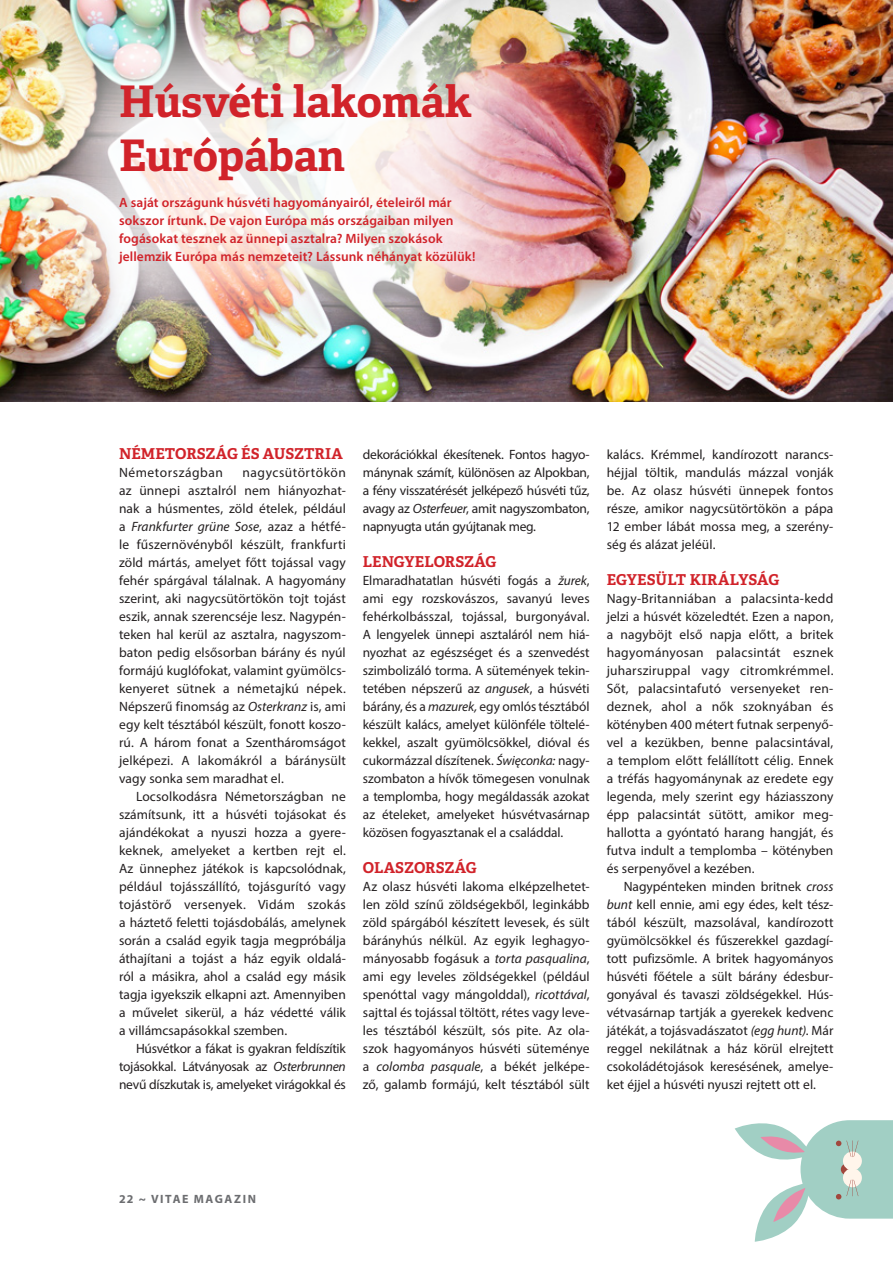
<style>
.page{position:relative;width:893px;height:1263px;background:#fff}
.page>*{position:absolute;margin:0;border:0;box-sizing:border-box;transform-origin:0 0}
.CÍM{font:700 43.5px/54px "Adelle Basic";letter-spacing:-.005em;color:#d1232a}
.szövegközi_alcímek{font:700 15px "Adelle Basic";color:#d1232a}
.Szövegtörzs_nincs_be{font:13.5px/18px "Myriad Pro";letter-spacing:.005em;color:#231f20;text-align:justify}
.Szövegtörzs{font:13.5px/18px "Myriad Pro";letter-spacing:-.01em;color:#231f20;text-align:justify}
.lead{font:600 13.5px/18px "Myriad Pro";letter-spacing:.005em;color:#d1232a}
.Szövegtörzs_nincs_be-2{font:13.5px "Myriad Pro";letter-spacing:.04em;color:#231f20}
.t1{font:700 12px "Myriad Pro";letter-spacing:.13em;color:#6c6d70}
.s1{font-style:italic}
</style>
<div class="page">
<img style="left:0;top:0;width:893px;height:402px">
<div style="left:0;top:0;width:605px;height:395px;background:#fff;opacity:.88"></div>
<svg style="left:735px;top:1120px;width:158px;height:122px"></svg>
<p class="CÍM" style="left:119px;top:74px;width:354px">Húsvéti lakomák<br>Európában</p>
<p class="lead" style="left:119px;top:193px;width:358px">A saját országunk húsvéti hagyományairól, ételeiről már sokszor írtunk. De vajon Európa más országaiban milyen fogásokat tesznek az ünnepi asztalra? Milyen szokások jellemzik Európa más nemzeteit? Lássunk néhányat közülük!</p>
<p class="szövegközi_alcímek" style="left:119px;top:444px;width:225px">NÉMETORSZÁG ÉS AUSZTRIA</p>
<p class="Szövegtörzs_nincs_be-2" style="left:119px;top:464px;width:105px">Németországban</p>
<p class="Szövegtörzs_nincs_be" style="left:119px;top:463px;width:228px;text-indent:124px">nagycsütörtökön az ünnepi asztalról nem hiányozhat&shy;nak a húsmentes, zöld ételek, például a <span class="s1">Frankfurter grüne Sose</span>, azaz a hétfé&shy;le fűszernövényből készült, frankfurti zöld mártás, amelyet főtt tojással vagy fehér spárgával tálalnak. A hagyomány szerint, aki nagycsütörtökön tojt tojást eszik, annak szerencséje lesz. Nagypén&shy;teken hal kerül az asztalra, nagyszom&shy;baton pedig elsősorban bárány és nyúl formájú kuglófokat, valamint gyümölcs&shy;kenyeret sütnek a németajkú népek.<br>Népszerű finomság az <span class="s1">Osterkranz</span> is, ami egy kelt tésztából készült, fonott koszo&shy;rú. A három fonat a Szentháromságot jelképezi. A lakomákról a báránysült vagy sonka sem maradhat el.</p>
<p class="Szövegtörzs" style="left:119px;top:787px;width:228px;text-indent:17px">Locsolkodásra Németországban ne számítsunk, itt a húsvéti tojásokat és ajándékokat a nyuszi hozza a gyere&shy;keknek, amelyeket a kertben rejt el.<br>Az ünnephez játékok is kapcsolódnak, például tojásszállító, tojásgurító vagy tojástörő versenyek. Vidám szokás a háztető feletti tojásdobálás, amelynek során a család egyik tagja megpróbálja áthajítani a tojást a ház egyik oldalá&shy;ról a másikra, ahol a család egy másik tagja igyekszik elkapni azt. Amennyiben a művelet sikerül, a ház védetté válik a villámcsapásokkal szemben.</p>
<p class="Szövegtörzs" style="left:119px;top:1039px;width:228px;text-indent:17px">Húsvétkor a fákat is gyakran feldíszítik tojásokkal. Látványosak az <span class="s1">Osterbrunnen </span>nevű díszkutak is, amelyeket virágokkal és</p>
<p class="Szövegtörzs" style="left:363px;top:445px;width:228px">dekorációkkal ékesítenek. Fontos hagyo&shy;mánynak számít, különösen az Alpokban, a fény visszatérését jelképező húsvéti tűz, avagy az <span class="s1">Osterfeuer</span>, amit nagyszombaton, napnyugta után gyújtanak meg.</p>
<p class="szövegközi_alcímek" style="left:363px;top:552px;width:135px">LENGYELORSZÁG</p>
<p class="Szövegtörzs_nincs_be" style="left:363px;top:571px;width:228px">Elmaradhatatlan húsvéti fogás a <span class="s1">žurek</span>, ami egy rozskovászos, savanyú leves fehérkolbásszal, tojással, burgonyával.<br>A lengyelek ünnepi asztaláról nem hiá&shy;nyozhat az egészséget és a szenvedést szimbolizáló torma. A sütemények tekin&shy;tetében népszerű az <span class="s1">angusek</span>, a húsvéti bárány, és a <span class="s1">mazurek,</span> egy omlós tésztából készült kalács, amelyet különféle töltelé&shy;kekkel, aszalt gyümölcsökkel, dióval és cukormázzal díszítenek. <span class="s1">Święconka:</span> nagy&shy;szombaton a hívők tömegesen vonulnak a templomba, hogy megáldassák azokat az ételeket, amelyeket húsvétvasárnap közösen fogyasztanak el a családdal.</p>
<p class="szövegközi_alcímek" style="left:363px;top:858px;width:115px">OLASZORSZÁG</p>
<p class="Szövegtörzs_nincs_be" style="left:363px;top:877px;width:228px">Az olasz húsvéti lakoma elképzelhetet&shy;len zöld színű zöldségekből, leginkább zöld spárgából készített levesek, és sült bárányhús nélkül. Az egyik leghagyo&shy;mányosabb fogásuk a <span class="s1">torta pasqualina</span>, ami egy leveles zöldségekkel (például spenóttal vagy mángolddal), <span class="s1">ricottával</span>, sajttal és tojással töltött, rétes vagy leve&shy;les tésztából készült, sós pite. Az ola&shy;szok hagyományos húsvéti süteménye a <span class="s1">colomba pasquale</span>, a békét jelképe&shy;ző, galamb formájú, kelt tésztából sült</p>
<p class="Szövegtörzs_nincs_be" style="left:607px;top:445px;width:228px">kalács. Krémmel, kandírozott narancs&shy;héjjal töltik, mandulás mázzal vonják be. Az olasz húsvéti ünnepek fontos része, amikor nagycsütörtökön a pápa 12 ember lábát mossa meg, a szerény&shy;ség és alázat jeléül.</p>
<p class="szövegközi_alcímek" style="left:607px;top:570px;width:174px">EGYESÜLT KIRÁLYSÁG</p>
<p class="Szövegtörzs_nincs_be" style="left:607px;top:589px;width:228px">Nagy-Britanniában a palacsinta-kedd jelzi a húsvét közeledtét. Ezen a napon, a nagyböjt első napja előtt, a britek hagyományosan palacsintát esznek juharsziruppal vagy citromkrémmel.<br>Sőt, palacsintafutó versenyeket ren&shy;deznek, ahol a nők szoknyában és kötényben 400 métert futnak serpenyő&shy;vel a kezükben, benne palacsintával, a templom előtt felállított célig. Ennek a tréfás hagyománynak az eredete egy legenda, mely szerint egy háziasszony épp palacsintát sütött, amikor meg&shy;hallotta a gyóntató harang hangját, és futva indult a templomba – kötényben és serpenyővel a kezében.</p>
<p class="Szövegtörzs" style="left:607px;top:877px;width:228px;text-indent:17px">Nagypénteken minden britnek <span class="s1">cross bunt</span> kell ennie, ami egy édes, kelt tész&shy;tából készült, mazsolával, kandírozott gyümölcsökkel és fűszerekkel gazdagí&shy;tott pufizsömle. A britek hagyományos húsvéti főétele a sült bárány édesbur&shy;gonyával és tavaszi zöldségekkel. Hús&shy;vétvasárnap tartják a gyerekek kedvenc játékát, a tojásvadászatot <span class="s1">(egg hunt)</span>. Már reggel nekilátnak a ház körül elrejtett csokoládétojások keresésének, amelye&shy;ket éjjel a húsvéti nyuszi rejtett ott el.</p>
<p class="t1" style="left:119px;top:1191px;width:138px">22 ~ VITAE MAGAZIN</p>
</div>
